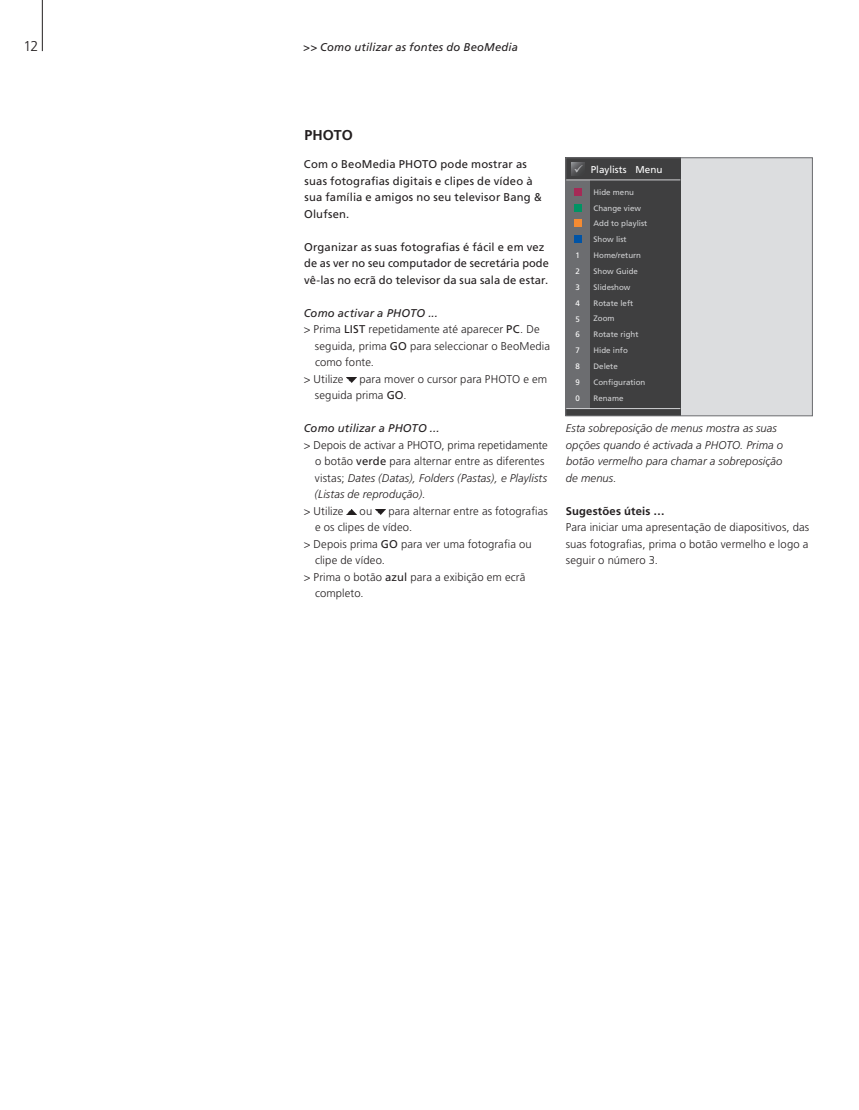
<style>
.page{position:relative;width:859px;height:1110px;background:#fff}
.page>*{position:absolute;margin:0;border:0;box-sizing:border-box;transform-origin:0 0}
.t1{font:700 14.25px "Frutiger";letter-spacing:.005em;color:#231f20}
.t2{font:300 14.25px "Frutiger";color:#231f20}
.t3{font:300 11.25px/16.5px "Frutiger";letter-spacing:.01em;color:#231f20}
.t4{font:11.25px/16.5px "Frutiger";letter-spacing:.01em;color:#231f20}
.t5{font:italic 300 11.25px/16.5px "Frutiger";letter-spacing:.01em;color:#231f20}
.t6{font:italic 11.25px "Frutiger";letter-spacing:.015em;color:#231f20}
.t7{font:700 11.25px "Frutiger";letter-spacing:.015em;color:#231f20}
.t8{font:9.9px "Frutiger";color:#fff}
.t9{font:7.95px/15.9px "Frutiger";color:#d1d2d4}
.t10{font:7.95px/15.9px "Frutiger";color:#fff;text-align:justify}
.s1{font-weight:400}
.s2{font-style:italic}
</style>
<div class="page">
<svg style="left:347px;top:378px;width:9px;height:4px"></svg>
<svg style="left:347px;top:510px;width:9px;height:4px"></svg>
<svg style="left:375px;top:510px;width:10px;height:4px"></svg>
<div style="left:566px;top:158px;width:246px;height:258px;background:#dcdddf"></div>
<div style="left:566px;top:158px;width:115px;height:258px;background:#3f3f40"></div>
<div style="left:566px;top:180px;width:24px;height:229px;background:#6c6d70"></div>
<hr style="left:566px;top:180px;width:114px;height:1px;background:#d1d2d4">
<hr style="left:566px;top:408px;width:114px;height:1px;background:#d1d2d4">
<div style="left:574px;top:189px;width:7px;height:7px;background:#a52a56"></div>
<div style="left:574px;top:204px;width:7px;height:7px;background:#019464"></div>
<div style="left:574px;top:220px;width:7px;height:7px;background:#f58b32"></div>
<div style="left:574px;top:236px;width:7px;height:7px;background:#0154a6"></div>
<div style="left:566px;top:158px;width:247px;height:258px;border:1px solid #6c6d70"></div>
<hr style="left:42px;top:0;width:1px;height:51px;background:#231f20">
<svg style="left:571px;top:162px;width:13px;height:13px"></svg>
<p class="t2" style="left:23px;top:38px;width:16px">12</p>
<p class="t6" style="left:303px;top:40px;width:216px">&gt;&gt; Como utilizar as fontes do BeoMedia</p>
<p class="t1" style="left:304px;top:126px;width:50px">PHOTO</p>
<p class="t4" style="left:304px;top:156px;width:240px">Com o BeoMedia PHOTO pode mostrar as suas fotografias digitais e clipes de vídeo à sua família e amigos no seu televisor Bang &amp; Olufsen.</p>
<p class="t4" style="left:304px;top:238px;width:246px">Organizar as suas fotografias é fácil e em vez de as ver no seu computador de secretária pode vê-las no ecrã do televisor da sua sala de estar.</p>
<p class="t6" style="left:304px;top:306px;width:136px">Como activar a PHOTO ...</p>
<p class="t3" style="left:304px;top:321px;width:237px">&gt; Prima <span class="s1">LIST</span> repetidamente até aparecer <span class="s1">PC</span>. De</p>
<p class="t3" style="left:315px;top:337px;width:237px">seguida, prima <span class="s1">GO</span> para seleccionar o BeoMedia</p>
<p class="t3" style="left:315px;top:354px;width:61px">como fonte.</p>
<p class="t3" style="left:304px;top:370px;width:41px">&gt; Utilize</p>
<p class="t3" style="left:315px;top:370px;width:234px;text-indent:45px">para mover o cursor para PHOTO e em seguida prima <span class="s1">GO</span>.</p>
<p class="t6" style="left:304px;top:422px;width:137px">Como utilizar a PHOTO ...</p>
<p class="t3" style="left:314px;top:436px;width:235px;text-indent:-11px">&gt; Depois de activar a PHOTO, prima repetidamente o botão <span class="s1">verde</span> para alternar entre as diferentes vistas; <span class="s2">Dates (Datas), Folders (Pastas), e Playlists (Listas de reprodução).</span></p>
<p class="t3" style="left:304px;top:502px;width:41px">&gt; Utilize</p>
<p class="t3" style="left:360px;top:502px;width:14px">ou</p>
<p class="t3" style="left:388px;top:502px;width:161px">para alternar entre as fotografias</p>
<p class="t3" style="left:315px;top:519px;width:99px">e os clipes de vídeo.</p>
<p class="t3" style="left:304px;top:535px;width:229px">&gt; Depois prima <span class="s1">GO</span> para ver uma fotografia ou</p>
<p class="t3" style="left:315px;top:552px;width:71px">clipe de vídeo.</p>
<p class="t3" style="left:304px;top:568px;width:223px">&gt; Prima o botão <span class="s1">azul</span> para a exibição em ecrã</p>
<p class="t3" style="left:315px;top:585px;width:50px">completo.</p>
<p class="t10" style="left:575px;top:247px;width:6px">1<br>2<br>3<br>4<br>5<br>6<br>7<br>8<br>9<br>0</p>
<p class="t8" style="left:591px;top:163px;width:73px">Playlists Menu</p>
<p class="t9" style="left:593px;top:184px;width:55px">Hide menu<br>Change view<br>Add to playlist<br>Show list<br>Home/return<br>Show Guide<br>Slideshow<br>Rotate left<br>Zoom<br>Rotate right<br>Hide info<br>Delete<br>Configuration<br>Rename</p>
<p class="t5" style="left:566px;top:420px;width:219px">Esta sobreposição de menus mostra as suas opções quando é activada a PHOTO. Prima o botão vermelho para chamar a sobreposição de menus.</p>
<p class="t7" style="left:566px;top:504px;width:101px">Sugestões úteis …</p>
<p class="t3" style="left:566px;top:519px;width:245px;text-align:justify">Para iniciar uma apresentação de diapositivos, das suas fotografias, prima o botão vermelho e logo a seguir o número 3.</p>
</div>
